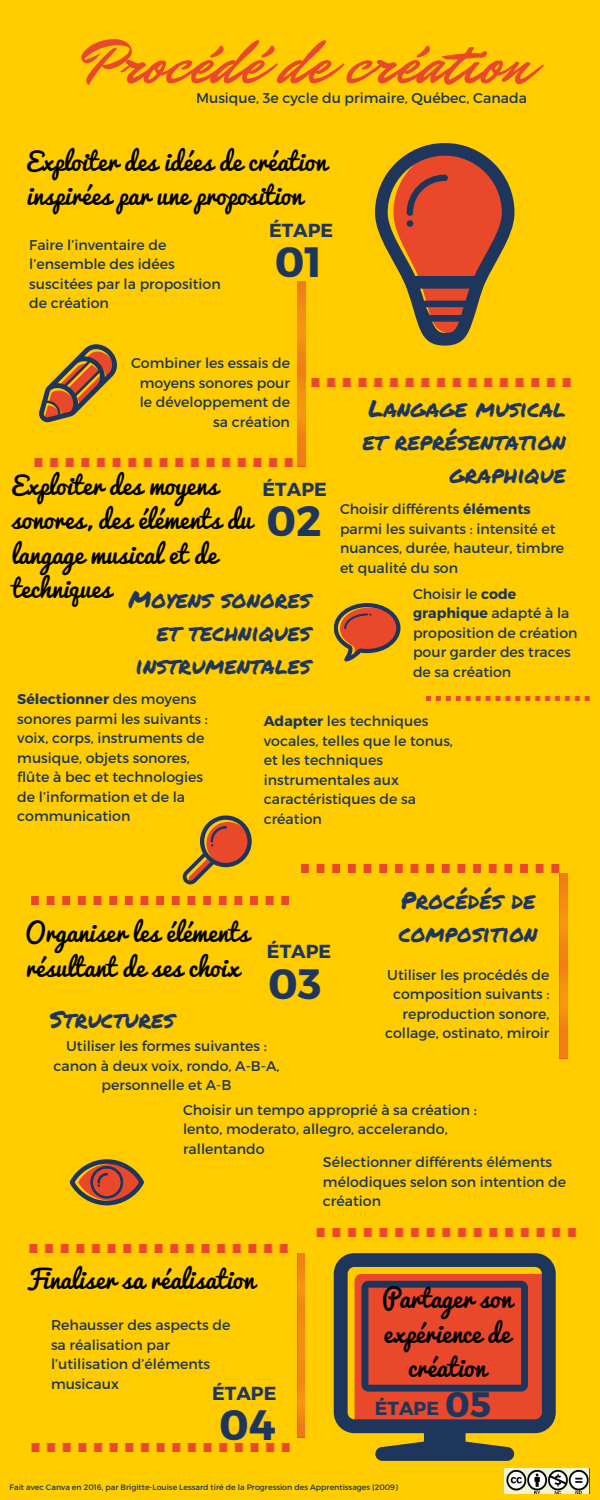
<style>
.page{position:relative;width:600px;height:1500px;background:#fc0}
.page>*{position:absolute;margin:0;border:0;box-sizing:border-box;transform-origin:0 0}
.t1{font:62.9px "Mr Dafoe";color:#e9482b}
.t2{font:700 42.4px "Montserrat";color:#1e365c}
.t3{font:700 35.4px "Montserrat";color:#1e365c}
.t4{font:24.8px/34.5px "Pacifico";color:#000}
.t5{font:23.6px/33px "Permanent Marker";color:#1e365c;text-align:right}
.t6{font:700 18.9px "Montserrat";color:#1e365c}
.t7{font:14.1px/19.5px "Montserrat";color:#1e365c}
.t8{font:7.9px "Montserrat";color:#1e365c}
.s1{font-weight:700}
</style>
<div class="page">
<svg style="left:334px;top:603px;width:66px;height:58px"></svg>
<svg style="left:334px;top:1253px;width:222px;height:208px;fill:#e9482b"></svg>
<svg style="left:183px;top:815px;width:69px;height:69px"></svg>
<svg style="left:297px;top:282px;width:8px;height:185px"></svg>
<svg style="left:560px;top:873px;width:8px;height:185px"></svg>
<svg style="left:297px;top:1253px;width:8px;height:185px"></svg>
<svg style="left:39px;top:344px;width:78px;height:78px"></svg>
<svg style="left:70px;top:1159px;width:73px;height:46px"></svg>
<svg style="left:317px;top:1229px;width:260px;height:8px"></svg>
<svg style="left:29px;top:1245px;width:260px;height:8px"></svg>
<svg style="left:31px;top:896px;width:258px;height:8px"></svg>
<svg style="left:32px;top:1444px;width:258px;height:8px"></svg>
<svg style="left:301px;top:865px;width:259px;height:8px"></svg>
<svg style="left:34px;top:458px;width:264px;height:8px"></svg>
<svg style="left:312px;top:379px;width:260px;height:8px"></svg>
<svg style="left:426px;top:696px;width:163px;height:5px"></svg>
<svg style="left:375px;top:143px;width:139px;height:203px"></svg>
<img style="left:505px;top:1469px;width:84px;height:25px">
<p class="t1" style="left:83px;top:21px;width:450px">Procédé de création</p>
<h4 class="t7" style="left:196px;top:88px;width:332px">Musique, 3e cycle du primaire, Québec, Canada</h4>
<h1 class="t4" style="left:26px;top:145px;width:302px">Exploiter des idées de création inspirées par une proposition</h1>
<h2 class="t7" style="left:29px;top:234px;width:193px">Faire l’inventaire de l’ensemble des idées suscitées par la proposition de création</h2>
<h4 class="t6" style="left:269px;top:218px;width:66px">ÉTAPE</h4>
<p class="t2" style="left:275px;top:235px;width:49px">01</p>
<h3 class="t7" style="left:131px;top:353px;width:160px;text-align:right">Combiner les essais de moyens sonores pour le développement de sa création</h3>
<h3 class="t4" style="left:11px;top:469px;width:242px">Exploiter des moyens sonores, des éléments du langage musical et de techniques</h3>
<p class="t6" style="left:263px;top:477px;width:66px">ÉTAPE</p>
<h4 class="t2" style="left:266px;top:494px;width:57px">02</h4>
<p class="t5" style="left:128px;top:582px;width:184px">Moyens sonores et techniques instrumentales</p>
<h2 class="t5" style="left:362px;top:391px;width:205px">Langage musical et représentation graphique</h2>
<h4 class="t7" style="left:340px;top:499px;width:226px">Choisir différents <span class="s1">éléments </span>parmi les suivants : intensité et nuances, durée, hauteur, timbre et qualité du son</h4>
<h2 class="t7" style="left:413px;top:583px;width:166px">Choisir le <span class="s1">code graphique</span> adapté à la proposition de création pour garder des traces de sa création</h2>
<p class="t7" style="left:17px;top:689px;width:192px"><span class="s1">Sélectionner</span> des moyens sonores parmi les suivants : voix, corps, instruments de musique, objets sonores, flûte à bec et technologies de l’information et de la communication</p>
<h4 class="t7" style="left:264px;top:711px;width:191px"><span class="s1">Adapter</span> les techniques vocales, telles que le tonus, et les techniques instrumentales aux caractéristiques de sa création</h4>
<h4 class="t4" style="left:26px;top:916px;width:225px">Organiser les éléments résultant de ses choix</h4>
<h4 class="t5" style="left:50px;top:1002px;width:126px">Structures</h4>
<h4 class="t6" style="left:267px;top:939px;width:66px">ÉTAPE</h4>
<p class="t2" style="left:268px;top:957px;width:55px">03</p>
<h4 class="t7" style="left:53px;top:1036px;width:228px;text-align:center">Utiliser les formes suivantes : canon à deux voix, rondo, A-B-A, personnelle et A-B</h4>
<p class="t5" style="left:399px;top:884px;width:140px;text-align:left">Procédés de composition</p>
<h2 class="t7" style="left:385px;top:964px;width:166px;text-align:right">Utiliser les procédés de composition suivants : reproduction sonore, collage, ostinato, miroir</h2>
<h3 class="t7" style="left:183px;top:1100px;width:295px">Choisir un tempo approprié à sa création : lento, moderato, allegro, accelerando, rallentando</h3>
<p class="t7" style="left:323px;top:1152px;width:245px">Sélectionner différents éléments mélodiques selon son intention de création</p>
<p class="t4" style="left:26px;top:1263px;width:230px">Finaliser sa réalisation</p>
<h2 class="t7" style="left:51px;top:1315px;width:181px">Rehausser des aspects de sa réalisation par l’utilisation d’éléments musicaux</h2>
<h4 class="t6" style="left:212px;top:1381px;width:66px">ÉTAPE</h4>
<h4 class="t2" style="left:219px;top:1397px;width:58px">04</h4>
<h2 class="t4" style="left:382px;top:1282px;width:131px;text-align:center">Partager son expérience de création</h2>
<h2 class="t6" style="left:375px;top:1396px;width:66px">ÉTAPE</h2>
<h2 class="t3" style="left:445px;top:1382px;width:47px">05</h2>
<h4 class="t8" style="left:10px;top:1482px;width:390px">Fait avec Canva en 2016, par Brigitte-Louise Lessard tiré de la Progression des Apprentissages (2009)</h4>
</div>
